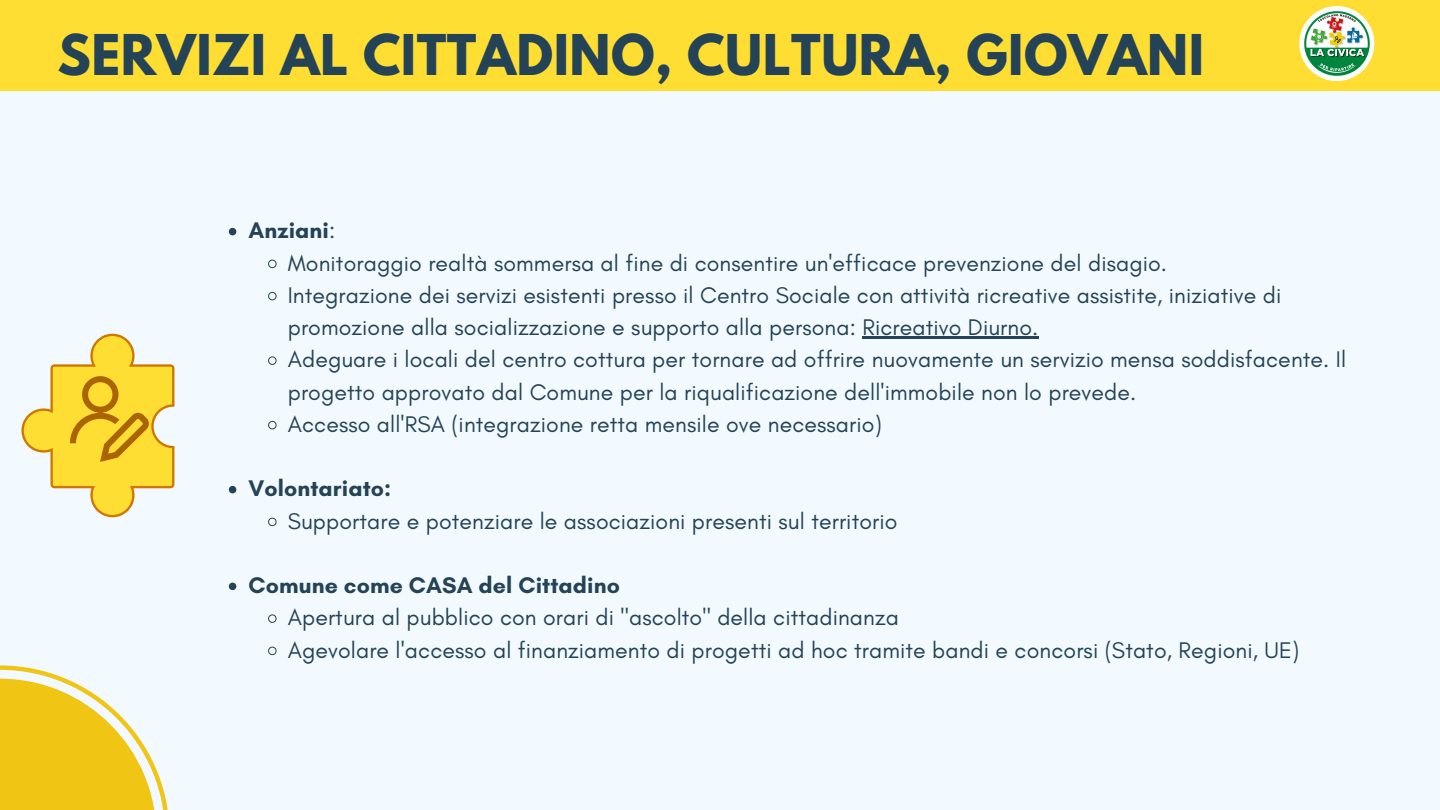
<style>
.page{position:relative;width:1440px;height:810px;background:#f2faff}
.page>*{position:absolute;margin:0;border:0;box-sizing:border-box;transform-origin:0 0}
.t1{font:700 49.7px "League Spartan";letter-spacing:.01em;color:#244357}
.t2{font:23.1px/32.2px "Glacial Indifference";letter-spacing:.005em;color:#244357}
.t3{font:700 23.1px "Glacial Indifference";letter-spacing:.005em;color:#244357}
.s1{font-weight:700}
</style>
<div class="page">
<svg style="left:229px;top:228px;width:7px;height:7px"></svg>
<svg style="left:268px;top:259px;width:9px;height:10px"></svg>
<svg style="left:268px;top:292px;width:9px;height:9px"></svg>
<hr style="left:862px;top:337px;width:176px;height:2px;background:#244357">
<svg style="left:268px;top:356px;width:9px;height:9px"></svg>
<svg style="left:268px;top:421px;width:9px;height:9px"></svg>
<svg style="left:229px;top:486px;width:7px;height:7px"></svg>
<svg style="left:268px;top:517px;width:9px;height:10px"></svg>
<svg style="left:229px;top:583px;width:7px;height:7px"></svg>
<svg style="left:268px;top:614px;width:9px;height:9px"></svg>
<svg style="left:268px;top:646px;width:9px;height:10px"></svg>
<div style="left:0;top:0;width:1440px;height:91px;background:#ffde33"></div>
<svg style="left:0;top:665px;width:168px;height:145px"></svg>
<svg style="left:22px;top:334px;width:152px;height:183px"></svg>
<svg style="left:1299px;top:6px;width:75px;height:75px"></svg>
<img style="left:1302px;top:8px;width:70px;height:71px">
<h1 class="t1" style="left:57px;top:31px;width:1148px">SERVIZI AL CITTADINO, CULTURA, GIOVANI</h1>
<p class="t2" style="left:288px;top:214px;width:1060px;text-indent:-39px"><span class="s1">Anziani</span>:<br>Monitoraggio realtà sommersa al fine di consentire un'efficace prevenzione del disagio.<br>Integrazione dei servizi esistenti presso il Centro Sociale con attività ricreative assistite, iniziative di promozione alla socializzazione e supporto alla persona: Ricreativo Diurno.<br>Adeguare i locali del centro cottura per tornare ad offrire nuovamente un servizio mensa soddisfacente. Il progetto approvato dal Comune per la riqualificazione dell'immobile non lo prevede.<br>Accesso all'RSA (integrazione retta mensile ove necessario)</p>
<p class="t3" style="left:249px;top:474px;width:144px">Volontariato:</p>
<p class="t2" style="left:288px;top:504px;width:611px">Supportare e potenziare le associazioni presenti sul territorio</p>
<p class="t3" style="left:249px;top:571px;width:373px">Comune come CASA del Cittadino</p>
<p class="t2" style="left:288px;top:601px;width:1013px">Apertura al pubblico con orari di "ascolto" della cittadinanza<br>Agevolare l'accesso al finanziamento di progetti ad hoc tramite bandi e concorsi (Stato, Regioni, UE)</p>
</div>
